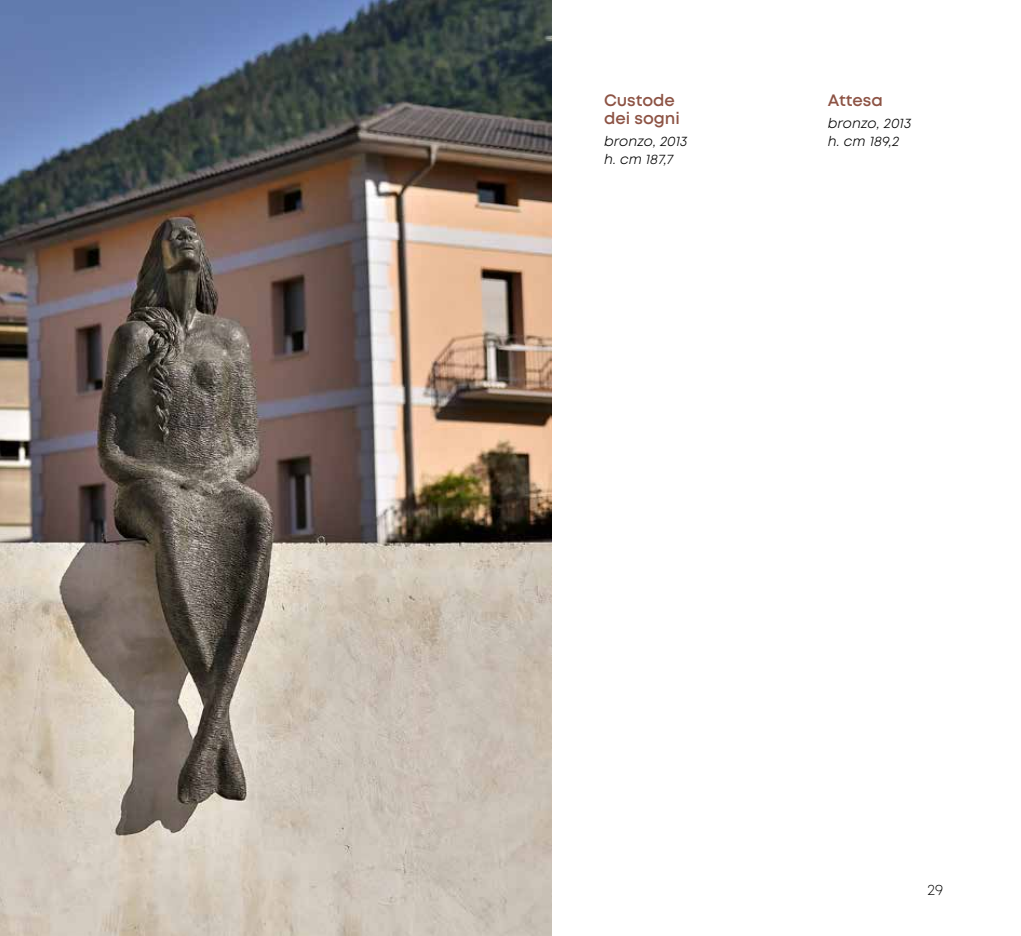
<style>
.page{position:relative;width:1021px;height:936px;background:#fff}
.page>*{position:absolute;margin:0;border:0;box-sizing:border-box;transform-origin:0 0}
.t1{font:600 16.5px/18px "Mont";color:#8d5344}
.t2{font:300 15.15px "Mont";color:#000}
.t3{font:italic 13.8px/18px "Mont";letter-spacing:.01em;color:#000}
</style>
<div class="page">
<img style="left:0;top:0;width:552px;height:935px">
<p class="t1" style="left:604px;top:91px;width:77px">Custode dei sogni</p>
<p class="t3" style="left:604px;top:132px;width:85px">bronzo, 2013 h. cm 187,7</p>
<p class="t1" style="left:828px;top:91px;width:56px">Attesa</p>
<p class="t3" style="left:828px;top:114px;width:85px">bronzo, 2013 h. cm 189,2</p>
<p class="t2" style="left:927px;top:879px;width:17px">29</p>
</div>
